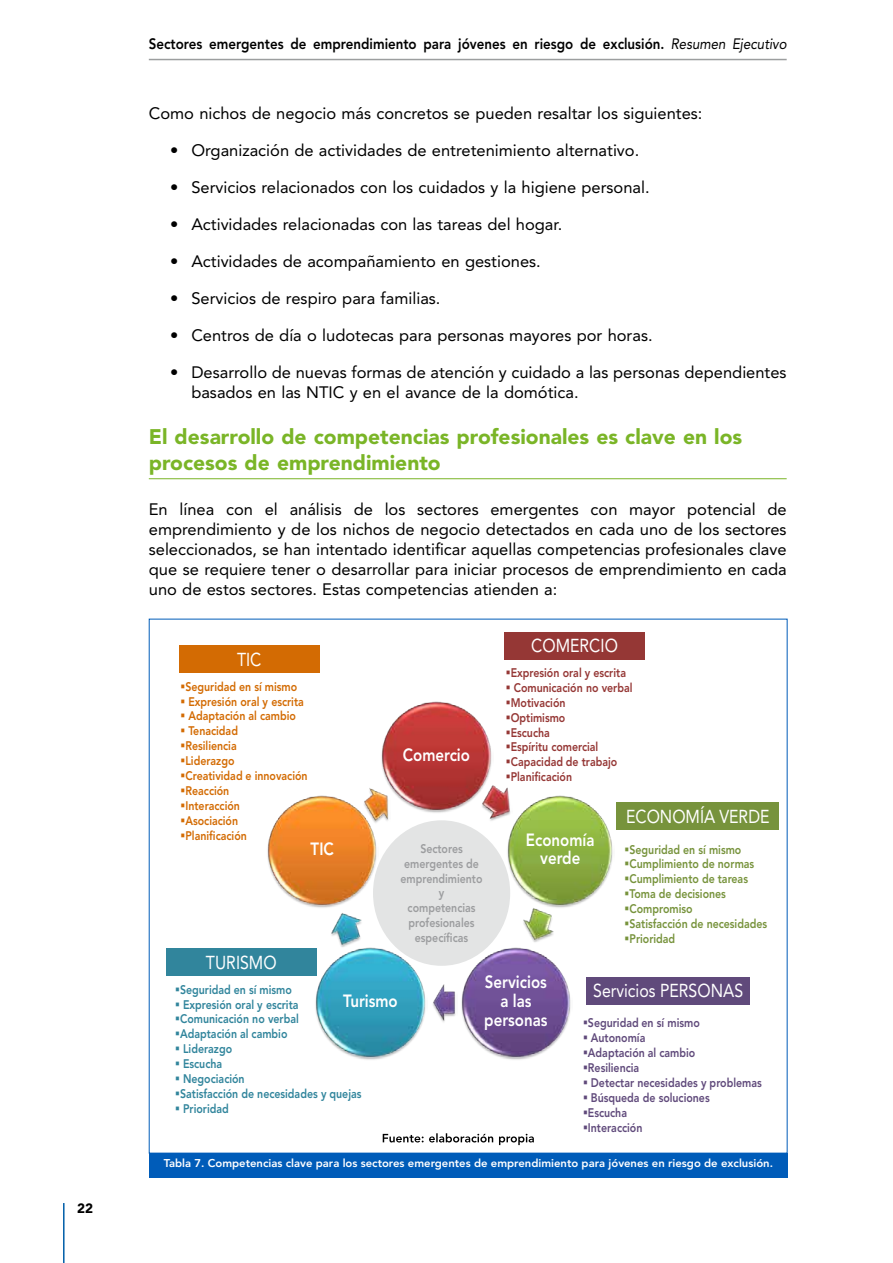
<style>
.page{position:relative;width:893px;height:1263px;background:#fff}
.page>*{position:absolute;margin:0;border:0;box-sizing:border-box;transform-origin:0 0}
.t1{font:900 21px/25.3px "Avenir LT Std";color:#7ab527}
.t2{font:18.6px "Avenir LT Std";color:#fff;scale:.85 1}
.t3{font:800 17.7px/18.8px "Avenir LT Std";color:#fff;text-align:center;scale:.85 1}
.t4{font:16.5px/20px "Avenir LT Std";color:#000}
.t5{font:800 15px "Avenir LT Std";color:#000;scale:.89 1}
.t6{font:900 13.5px "Avenir LT Std";color:#000}
.t7{font:800 12.45px "Avenir LT Std";color:#d36b03;scale:.85 1}
.t8{font:800 12.45px "Avenir LT Std";color:#31859c;scale:.85 1}
.t9{font:800 12.45px "Avenir LT Std";color:#604a7b;scale:.85 1}
.t10{font:800 12.45px "Avenir LT Std";color:#77933c;scale:.85 1}
.t11{font:800 12.45px "Avenir LT Std";color:#953735;scale:.85 1}
.t12{font:800 12.45px/14.9px "Avenir LT Std";color:#9c9d9f;text-align:center;scale:.85 1}
.t13{font:800 11.25px "Avenir LT Std";color:#fff}
.s1{font-weight:400;font-style:italic}
</style>
<div class="page">
<hr style="left:149px;top:59px;width:638px;height:1px;background:#9c9e9f">
<hr style="left:63px;top:1203px;width:2px;height:60px;background:#005ea9">
<hr style="left:149px;top:478px;width:638px;height:1px;background:#7ab527">
<img style="left:381px;top:701px;width:111px;height:112px">
<img style="left:479px;top:784px;width:30px;height:37px">
<img style="left:506px;top:794px;width:107px;height:115px">
<img style="left:520px;top:906px;width:36px;height:36px">
<img style="left:461px;top:947px;width:110px;height:113px">
<img style="left:433px;top:984px;width:23px;height:38px">
<img style="left:314px;top:947px;width:112px;height:113px">
<img style="left:329px;top:913px;width:35px;height:37px">
<img style="left:267px;top:795px;width:110px;height:114px">
<img style="left:362px;top:787px;width:29px;height:38px">
<div style="left:504px;top:632px;width:141px;height:27px;background:#953735"></div>
<div style="left:616px;top:803px;width:163px;height:27px;background:#77933c"></div>
<div style="left:587px;top:977px;width:163px;height:27px;background:#604a7b"></div>
<div style="left:166px;top:949px;width:150px;height:27px;background:#31859c"></div>
<div style="left:179px;top:646px;width:140px;height:27px;background:#d36b03"></div>
<div style="left:373px;top:820px;width:137px;height:146px;background:#e3e4e4;border-radius:50%"></div>
<div style="left:149px;top:1153px;width:638px;height:25px;background:#005cb9"></div>
<svg style="left:383px;top:1133px;width:151px;height:12px"></svg>
<p class="t6" style="left:77px;top:1200px;width:17px">22</p>
<p class="t5" style="left:149px;top:35px;width:718px">Sectores emergentes de emprendimiento para jóvenes en riesgo de exclusión. <span class="s1">Resumen Ejecutivo</span></p>
<p class="t4" style="left:149px;top:103px;width:555px">Como nichos de negocio más concretos se pueden resaltar los siguientes:</p>
<p class="t4" style="left:170px;top:140px;width:471px">• Organización de actividades de entretenimiento alternativo.</p>
<p class="t4" style="left:170px;top:177px;width:481px">• Servicios relacionados con los cuidados y la higiene personal.</p>
<p class="t4" style="left:170px;top:214px;width:394px">• Actividades relacionadas con las tareas del hogar.</p>
<p class="t4" style="left:170px;top:251px;width:372px">• Actividades de acompañamiento en gestiones.</p>
<p class="t4" style="left:170px;top:288px;width:272px">• Servicios de respiro para familias.</p>
<p class="t4" style="left:170px;top:325px;width:484px">• Centros de día o ludotecas para personas mayores por horas.</p>
<p class="t4" style="left:191px;top:362px;width:597px;text-indent:-21px">• Desarrollo de nuevas formas de atención y cuidado a las personas dependientes basados en las NTIC y en el avance de la domótica.</p>
<p class="t1" style="left:149px;top:424px;width:595px">El desarrollo de competencias profesionales es clave en los procesos de emprendimiento</p>
<p class="t4" style="left:149px;top:500px;width:639px;text-align:justify">En línea con el análisis de los sectores emergentes con mayor potencial de emprendimiento y de los nichos de negocio detectados en cada uno de los sectores seleccionados, se han intentado identificar aquellas competencias profesionales clave que se requiere tener o desarrollar para iniciar procesos de emprendimiento en cada uno de estos sectores. Estas competencias atienden a:</p>
<p class="t2" style="left:237px;top:648px;width:30px">TIC</p>
<p class="t7" style="left:181px;top:679px;width:139px">▪Seguridad en sí mismo</p>
<p class="t7" style="left:181px;top:694px;width:146px">▪ Expresión oral y escrita</p>
<p class="t7" style="left:181px;top:709px;width:137px">▪ Adaptación al cambio</p>
<p class="t7" style="left:181px;top:724px;width:69px">▪ Tenacidad</p>
<p class="t7" style="left:181px;top:738px;width:68px">▪Resiliencia</p>
<p class="t7" style="left:181px;top:753px;width:65px">▪Liderazgo</p>
<p class="t7" style="left:181px;top:768px;width:151px">▪Creatividad e innovación</p>
<p class="t7" style="left:181px;top:783px;width:59px">▪Reacción</p>
<p class="t7" style="left:181px;top:798px;width:71px">▪Interacción</p>
<p class="t7" style="left:181px;top:813px;width:69px">▪Asociación</p>
<p class="t7" style="left:181px;top:828px;width:79px">▪Planificación</p>
<p class="t3" style="left:311px;top:840px;width:29px">TIC</p>
<p class="t3" style="left:403px;top:745px;width:81px">Comercio</p>
<p class="t12" style="left:400px;top:841px;width:98px">Sectores emergentes de emprendimiento y<br>competencias profesionales específicas</p>
<p class="t2" style="left:531px;top:635px;width:104px">COMERCIO</p>
<p class="t11" style="left:506px;top:665px;width:143px">▪Expresión oral y escrita</p>
<p class="t11" style="left:506px;top:680px;width:151px">▪ Comunicación no verbal</p>
<p class="t11" style="left:506px;top:695px;width:72px">▪Motivación</p>
<p class="t11" style="left:506px;top:710px;width:72px">▪Optimismo</p>
<p class="t11" style="left:506px;top:725px;width:53px">▪Escucha</p>
<p class="t11" style="left:506px;top:740px;width:110px">▪Espíritu comercial</p>
<p class="t11" style="left:506px;top:755px;width:133px">▪Capacidad de trabajo</p>
<p class="t11" style="left:506px;top:769px;width:79px">▪Planificación</p>
<p class="t2" style="left:626px;top:805px;width:170px">ECONOMÍA VERDE</p>
<p class="t10" style="left:625px;top:842px;width:139px">▪Seguridad en sí mismo</p>
<p class="t10" style="left:625px;top:857px;width:154px">▪Cumplimiento de normas</p>
<p class="t10" style="left:625px;top:872px;width:147px">▪Cumplimiento de tareas</p>
<p class="t10" style="left:625px;top:886px;width:121px">▪Toma de decisiones</p>
<p class="t10" style="left:625px;top:901px;width:82px">▪Compromiso</p>
<p class="t10" style="left:625px;top:916px;width:169px">▪Satisfacción de necesidades</p>
<p class="t10" style="left:625px;top:931px;width:61px">▪Prioridad</p>
<p class="t3" style="left:526px;top:830px;width:82px">Economía verde</p>
<p class="t2" style="left:206px;top:951px;width:85px">TURISMO</p>
<p class="t8" style="left:175px;top:982px;width:139px">▪Seguridad en sí mismo</p>
<p class="t8" style="left:175px;top:997px;width:146px">▪ Expresión oral y escrita</p>
<p class="t8" style="left:175px;top:1012px;width:147px">▪Comunicación no verbal</p>
<p class="t8" style="left:175px;top:1026px;width:134px">▪Adaptación al cambio</p>
<p class="t8" style="left:175px;top:1041px;width:68px">▪ Liderazgo</p>
<p class="t8" style="left:175px;top:1056px;width:57px">▪ Escucha</p>
<p class="t8" style="left:175px;top:1071px;width:83px">▪ Negociación</p>
<p class="t8" style="left:175px;top:1086px;width:221px">▪Satisfacción de necesidades y quejas</p>
<p class="t8" style="left:175px;top:1101px;width:65px">▪ Prioridad</p>
<p class="t3" style="left:343px;top:992px;width:66px">Turismo</p>
<p class="t3" style="left:484px;top:973px;width:76px">Servicios a las personas</p>
<p class="t2" style="left:593px;top:980px;width:178px">Servicios PERSONAS</p>
<p class="t9" style="left:583px;top:1015px;width:139px">▪Seguridad en sí mismo</p>
<p class="t9" style="left:583px;top:1030px;width:75px">▪ Autonomía</p>
<p class="t9" style="left:583px;top:1045px;width:134px">▪Adaptación al cambio</p>
<p class="t9" style="left:583px;top:1060px;width:68px">▪Resiliencia</p>
<p class="t9" style="left:583px;top:1075px;width:212px">▪ Detectar necesidades y problemas</p>
<p class="t9" style="left:583px;top:1090px;width:150px">▪ Búsqueda de soluciones</p>
<p class="t9" style="left:583px;top:1105px;width:53px">▪Escucha</p>
<p class="t9" style="left:583px;top:1120px;width:71px">▪Interacción</p>
<p class="t13" style="left:164px;top:1156px;width:611px">Tabla 7. Competencias clave para los sectores emergentes de emprendimiento para jóvenes en riesgo de exclusión.</p>
</div>
